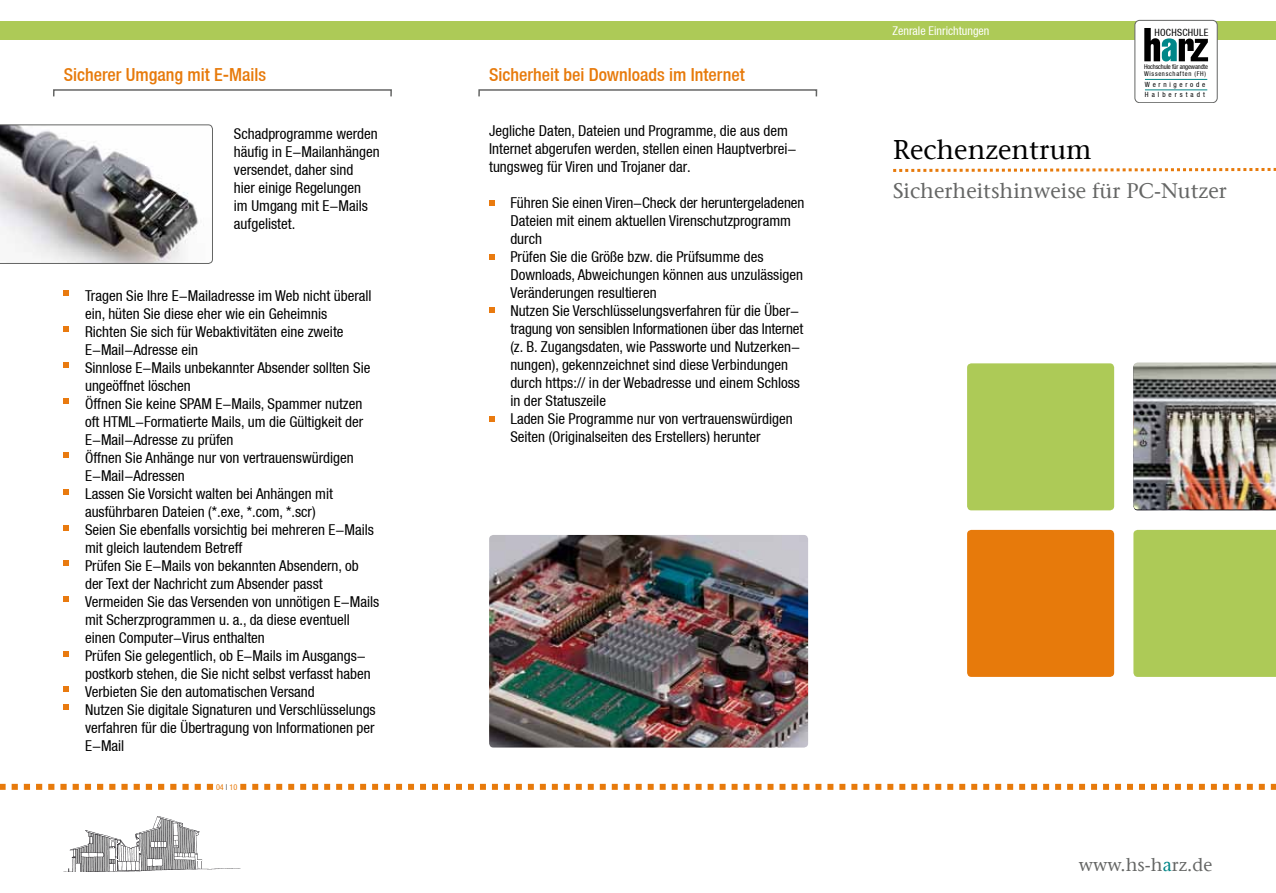
<style>
.page{position:relative;width:1276px;height:893px;background:#fff}
.page>*{position:absolute;margin:0;border:0;box-sizing:border-box;transform-origin:0 0}
.t1{font:27px "Stone Serif LT";color:#000}
.t2{font:21px "Stone Serif LT";color:#656665}
.t3{font:500 condensed 18px "Helvetica Neue LT";color:#e77a0b}
.t4{font:18px "Stone Serif LT";color:#656665}
.t5{font:condensed 15px/18px "Helvetica Neue LT";color:#000}
.t6{font:condensed 12px "Helvetica Neue LT";color:#fff}
.t7{font:condensed 10.05px "Helvetica Neue LT";letter-spacing:.03em;color:#000}
.t8{font:condensed 8.1px "Helvetica Neue LT";color:#e77a0b}
.t9{font:condensed 7.2px "Helvetica Neue LT";letter-spacing:.385em;color:#000}
.t10{font:condensed 7.2px "Helvetica Neue LT";letter-spacing:.425em;color:#000}
.t11{font:condensed 6.6px/7.4px "Helvetica Neue LT";letter-spacing:-.025em;color:#000}
.s1{color:#656665}
.s2{color:#008688}
</style>
<div class="page">
<div style="left:0;top:21px;width:1276px;height:19px;background:#adca57"></div>
<div style="left:53px;top:89px;width:339px;height:8px;border:2px solid #656665"></div>
<div style="left:478px;top:89px;width:339px;height:8px;border:2px solid #656665"></div>
<svg style="left:893px;top:167px;width:383px;height:5px"></svg>
<svg style="left:63px;top:816px;width:177px;height:56px"></svg>
<div style="left:967px;top:363px;width:147px;height:147px;background:#adca57;border-radius:4px"></div>
<div style="left:967px;top:530px;width:147px;height:147px;background:#e77a0b;border-radius:4px"></div>
<div style="left:1133px;top:530px;width:143px;height:147px;background:#adca57"></div>
<div style="left:1135px;top:20px;width:82px;height:83px;background:#fff;border-radius:5px"></div>
<div style="left:1134px;top:20px;width:83px;height:83px;border:1px solid #656665;border-radius:5px"></div>
<svg style="left:1144px;top:28px;width:64px;height:33px"></svg>
<hr style="left:1145px;top:79px;width:62px;height:1px;background:#008688">
<hr style="left:1145px;top:90px;width:62px;height:1px;background:#008688">
<svg style="left:240px;top:784px;width:1036px;height:6px"></svg>
<svg style="left:0;top:784px;width:213px;height:6px"></svg>
<svg style="left:64px;top:399px;width:5px;height:5px"></svg>
<svg style="left:64px;top:489px;width:5px;height:5px"></svg>
<svg style="left:64px;top:452px;width:5px;height:5px"></svg>
<svg style="left:489px;top:308px;width:5px;height:5px"></svg>
<svg style="left:64px;top:363px;width:5px;height:5px"></svg>
<svg style="left:489px;top:255px;width:5px;height:5px"></svg>
<svg style="left:489px;top:201px;width:5px;height:5px"></svg>
<svg style="left:489px;top:417px;width:5px;height:5px"></svg>
<svg style="left:64px;top:525px;width:5px;height:5px"></svg>
<svg style="left:64px;top:561px;width:5px;height:5px"></svg>
<svg style="left:64px;top:597px;width:5px;height:5px"></svg>
<svg style="left:64px;top:651px;width:5px;height:5px"></svg>
<svg style="left:64px;top:686px;width:5px;height:5px"></svg>
<svg style="left:64px;top:704px;width:5px;height:5px"></svg>
<img style="left:489px;top:535px;width:319px;height:212px">
<img style="left:1133px;top:362px;width:143px;height:147px">
<svg style="left:0;top:125px;width:213px;height:139px"></svg>
<svg style="left:64px;top:291px;width:5px;height:5px"></svg>
<svg style="left:64px;top:327px;width:5px;height:5px"></svg>
<p class="t3" style="left:64px;top:64px;width:204px">Sicherer Umgang mit E-Mails</p>
<p class="t5" style="left:234px;top:124px;width:147px">Schadprogramme werden häufig in E-Mailanhängen versendet, daher sind<br>hier einige Regelungen<br>im Umgang mit E-Mails aufgelistet.</p>
<p class="t5" style="left:85px;top:286px;width:296px">Tragen Sie Ihre E-Mailadresse im Web nicht überall ein, hüten Sie diese eher wie ein Geheimnis<br>Richten Sie sich für Webaktivitäten eine zweite E-Mail-Adresse ein<br>Sinnlose E-Mails unbekannter Absender sollten Sie ungeöffnet löschen<br>Öffnen Sie keine SPAM E-Mails, Spammer nutzen oft HTML-Formatierte Mails, um die Gültigkeit der E-Mail-Adresse zu prüfen<br>Öffnen Sie Anhänge nur von vertrauenswürdigen E-Mail-Adressen<br>Lassen Sie Vorsicht walten bei Anhängen mit ausführbaren Dateien (*.exe, *.com, *.scr)<br>Seien Sie ebenfalls vorsichtig bei mehreren E-Mails mit gleich lautendem Betreff<br>Prüfen Sie E-Mails von bekannten Absendern, ob der Text der Nachricht zum Absender passt Vermeiden Sie das Versenden von unnötigen E-Mails mit Scherzprogrammen u. a., da diese eventuell einen Computer-Virus enthalten<br>Prüfen Sie gelegentlich, ob E-Mails im Ausgangs&shy;postkorb stehen, die Sie nicht selbst verfasst haben Verbieten Sie den automatischen Versand<br>Nutzen Sie digitale Signaturen und Verschlüsselungs verfahren für die Übertragung von Informationen per E-Mail</p>
<p class="t8" style="left:216px;top:782px;width:23px">04 <span class="s1">I</span> 10</p>
<p class="t3" style="left:489px;top:64px;width:257px">Sicherheit bei Downloads im Internet</p>
<p class="t5" style="left:489px;top:121px;width:309px">Jegliche Daten, Dateien und Programme, die aus dem<br>Internet abgerufen werden, stellen einen Hauptverbrei&shy;tungsweg für Viren und Trojaner dar.</p>
<p class="t5" style="left:510px;top:193px;width:295px">Führen Sie einen Viren-Check der heruntergeladenen Dateien mit einem aktuellen Virenschutzprogramm durch<br>Prüfen Sie die Größe bzw. die Prüfsumme des Downloads, Abweichungen können aus unzulässigen Veränderungen resultieren<br>Nutzen Sie Verschlüsselungsverfahren für die Über&shy;tragung von sensiblen Informationen über das Internet (z. B. Zugangsdaten, wie Passworte und Nutzerken&shy;nungen), gekennzeichnet sind diese Verbindungen durch https:// in der Webadresse und einem Schloss in der Statuszeile<br>Laden Sie Programme nur von vertrauenswürdigen Seiten (Originalseiten des Erstellers) herunter</p>
<p class="t6" style="left:892px;top:24px;width:98px">Zenrale Einrichtungen</p>
<p class="t7" style="left:1154px;top:26px;width:55px">HOCHSCHULE</p>
<p class="t11" style="left:1144px;top:63px;width:65px">Hochschule für angewandte<br>Wissenschaften (FH)</p>
<p class="t10" style="left:1145px;top:90px;width:61px">Halberstadt</p>
<p class="t9" style="left:1145px;top:80px;width:62px">Wernigerode</p>
<h1 class="t1" style="left:893px;top:134px;width:200px">Rechenzentrum</h1>
<h2 class="t2" style="left:893px;top:178px;width:335px">Sicherheitshinweise für PC-Nutzer</h2>
<p class="t4" style="left:1079px;top:854px;width:135px">www.hs-h<span class="s2">a</span>rz.de</p>
</div>
